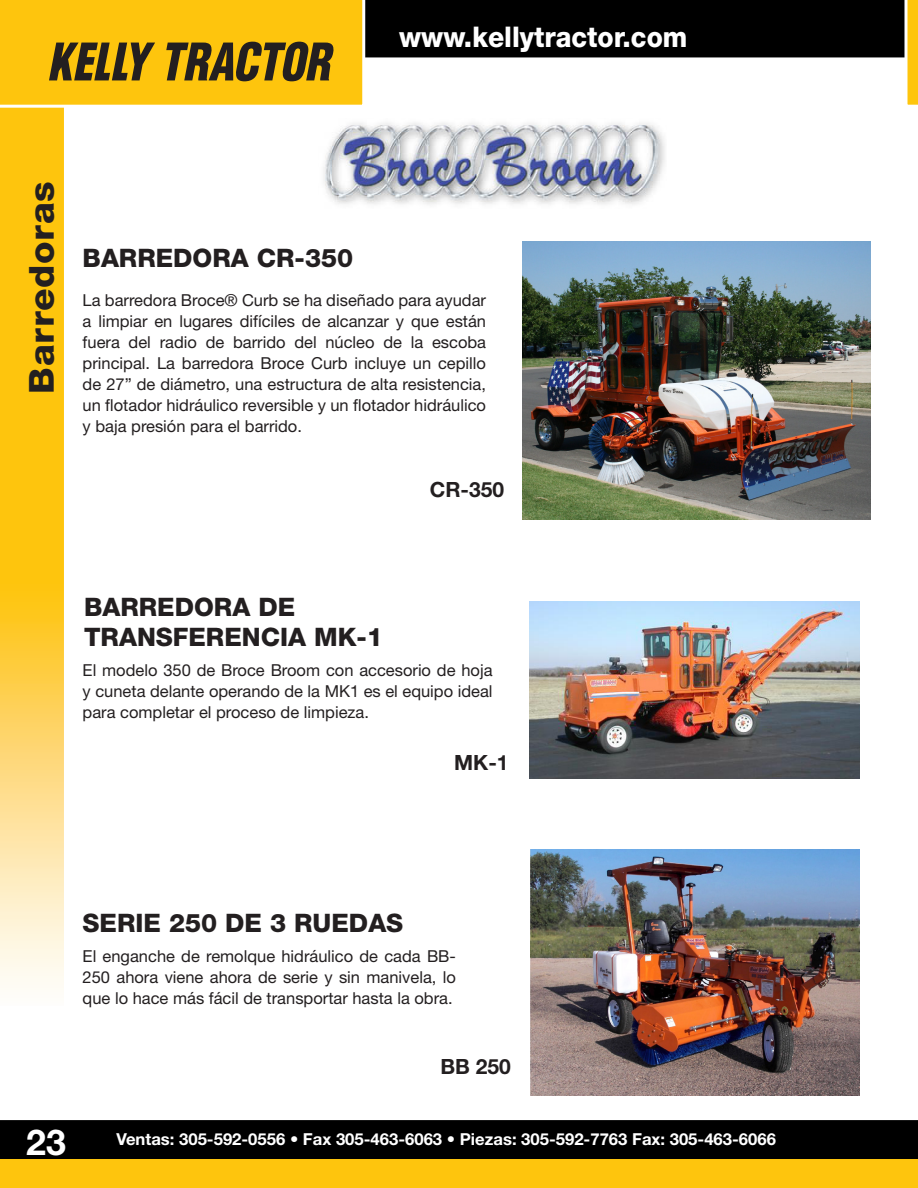
<style>
.page{position:relative;width:918px;height:1188px;background:#fff}
.page>*{position:absolute;margin:0;border:0;box-sizing:border-box;transform-origin:0 0}
.t1{font:700 35.7px "Helvetica Neue LT Std";color:#fff}
.t2{font:800 34.5px "Helvetica Neue LT Std";letter-spacing:.02em;color:#231f20;scale:1.07 1}
.t3{font:800 28.5px "Helvetica Neue LT Std";color:#fff;scale:.93 1}
.t4{font:800 25.5px/30.6px "Helvetica Neue LT Std";color:#231f20}
.t5{font:700 21px "Helvetica Neue LT Std";color:#231f20}
.t6{font:16.5px/21px "Helvetica Neue LT Std";color:#231f20;text-align:justify}
.t7{font:700 16.5px "Helvetica Neue LT Std";color:#fff}
</style>
<div class="page">
<img style="left:0;top:0;width:904px;height:1188px">
<svg style="left:0;top:0;width:365px;height:108px;background:#dcad18"></svg>
<img style="left:904px;top:1120px;width:14px;height:68px">
<svg style="left:904px;top:0;width:14px;height:105px"></svg>
<img style="left:318px;top:118px;width:348px;height:91px">
<img style="left:522px;top:241px;width:349px;height:278px">
<img style="left:529px;top:601px;width:330px;height:177px">
<img style="left:531px;top:849px;width:328px;height:246px">
<p class="t3" style="left:399px;top:20px;width:311px">www.kellytractor.com</p>
<p class="t2" style="left:21px;top:394px;width:200px;rotate:-90deg">Barredoras</p>
<p class="t4" style="left:83px;top:243px;width:272px">BARREDORA CR-350</p>
<p class="t6" style="left:83px;top:289px;width:405px">La barredora Broce® Curb se ha diseñado para ayudar a limpiar en lugares difíciles de alcanzar y que están fuera del radio de barrido del núcleo de la escoba principal. La barredora Broce Curb incluye un cepillo de 27” de diámetro, una estructura de alta resistencia, un flotador hidráulico reversible y un flotador hidráulico y baja presión para el barrido.</p>
<p class="t5" style="left:430px;top:476px;width:76px">CR-350</p>
<p class="t4" style="left:84px;top:591px;width:300px">BARREDORA DE<br>TRANSFERENCIA MK-1</p>
<p class="t6" style="left:83px;top:660px;width:411px">El modelo 350 de Broce Broom con accesorio de hoja y cuneta delante operando de la MK1 es el equipo ideal para completar el proceso de limpieza.</p>
<p class="t5" style="left:454px;top:750px;width:56px">MK-1</p>
<p class="t4" style="left:83px;top:908px;width:322px">SERIE 250 DE 3 RUEDAS</p>
<p class="t6" style="left:83px;top:946px;width:375px">El enganche de remolque hidráulico de cada BB-250 ahora viene ahora de serie y sin manivela, lo que lo hace más fácil de transportar hasta la obra.</p>
<p class="t5" style="left:440px;top:1054px;width:72px">BB 250</p>
<p class="t1" style="left:26px;top:1120px;width:41px">23</p>
<p class="t7" style="left:116px;top:1129px;width:661px">Ventas: 305-592-0556 • Fax 305-463-6063 • Piezas: 305-592-7763 Fax: 305-463-6066</p>
</div>
